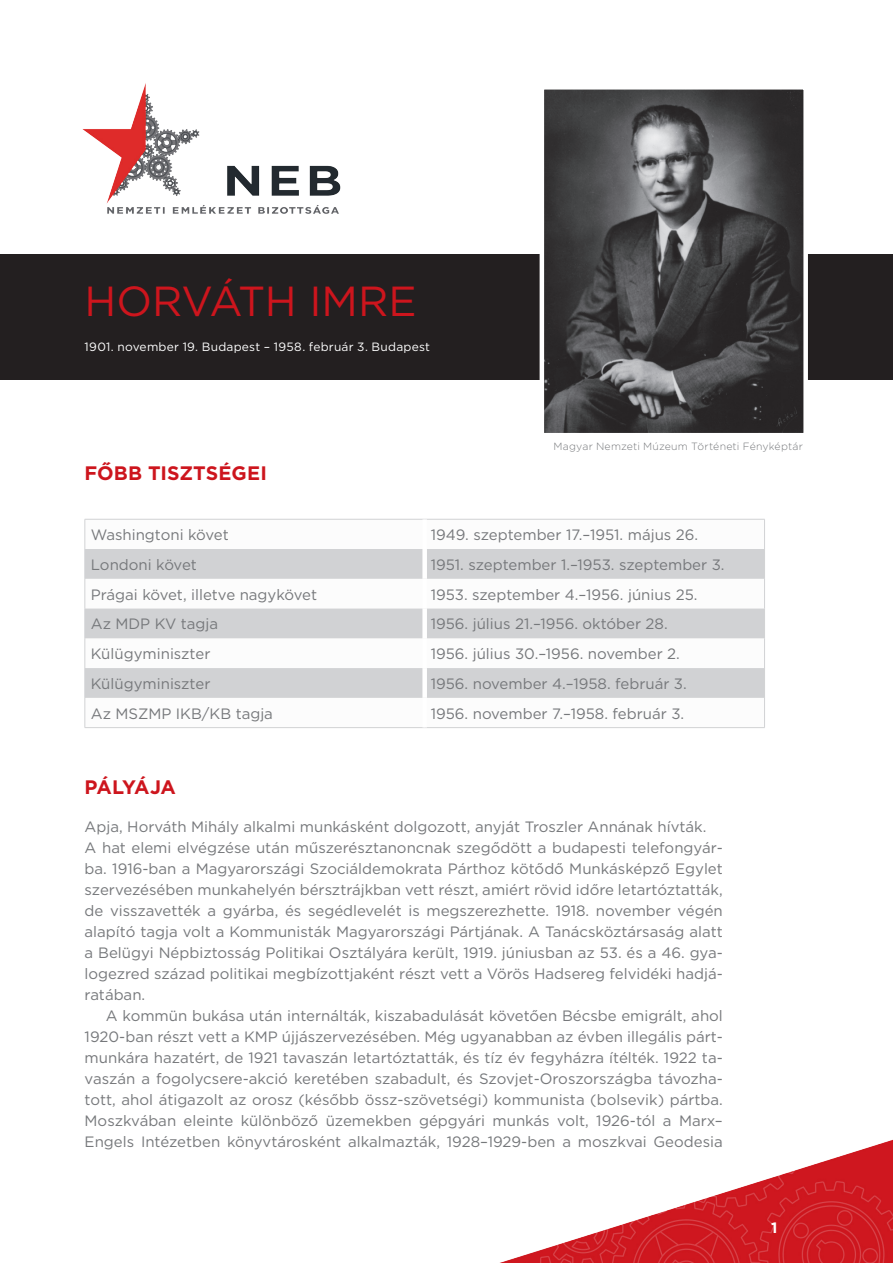
<style>
.page{position:relative;width:893px;height:1263px;background:#fff}
.page>*{position:absolute;margin:0;border:0;box-sizing:border-box;transform-origin:0 0}
.t1{font:42px "Gotham";color:#cd151d}
.t2{font:700 19.5px "Gotham";color:#cd151d}
.t3{font:700 19.5px "Gotham";letter-spacing:-.04em;color:#cd151d}
.t4{font:15px/21px "Gotham";color:#76787b}
.t5{font:700 15px "Gotham";color:#fff}
.t6{font:12px "Gotham";letter-spacing:.02em;color:#fff}
.t7{font:300 10.5px "Gotham Rounded";letter-spacing:.015em;color:#76787b}
</style>
<div class="page">
<img style="left:500px;top:1140px;width:393px;height:123px">
<div style="left:0;top:254px;width:893px;height:125px;background:#231f20"></div>
<img style="left:82px;top:83px;width:259px;height:131px">
<svg style="left:86px;top:549px;width:678px;height:149px;fill:#d1d2d4"></svg>
<hr style="left:85px;top:519px;width:340px;height:1px;background:#d1d2d4">
<hr style="left:85px;top:519px;width:1px;height:30px;background:#d1d2d4">
<hr style="left:425px;top:519px;width:340px;height:1px;background:#d1d2d4">
<hr style="left:764px;top:519px;width:1px;height:30px;background:#d1d2d4">
<hr style="left:85px;top:549px;width:1px;height:30px;background:#d1d2d4">
<hr style="left:764px;top:549px;width:1px;height:30px;background:#d1d2d4">
<svg style="left:85px;top:579px;width:1px;height:29px"></svg>
<svg style="left:764px;top:579px;width:1px;height:29px"></svg>
<hr style="left:85px;top:608px;width:1px;height:30px;background:#d1d2d4">
<hr style="left:764px;top:608px;width:1px;height:30px;background:#d1d2d4">
<hr style="left:85px;top:638px;width:1px;height:30px;background:#d1d2d4">
<hr style="left:764px;top:638px;width:1px;height:30px;background:#d1d2d4">
<hr style="left:85px;top:668px;width:1px;height:30px;background:#d1d2d4">
<hr style="left:764px;top:668px;width:1px;height:30px;background:#d1d2d4">
<svg style="left:85px;top:698px;width:1px;height:29px"></svg>
<svg style="left:764px;top:698px;width:1px;height:29px"></svg>
<hr style="left:85px;top:727px;width:340px;height:1px;background:#d1d2d4">
<hr style="left:425px;top:727px;width:340px;height:1px;background:#d1d2d4">
<div style="left:422px;top:519px;width:5px;height:30px;background:#fff"></div>
<div style="left:422px;top:549px;width:5px;height:30px;background:#fff"></div>
<div style="left:422px;top:579px;width:5px;height:29px;background:#fff"></div>
<div style="left:422px;top:608px;width:5px;height:30px;background:#fff"></div>
<div style="left:422px;top:638px;width:5px;height:30px;background:#fff"></div>
<div style="left:422px;top:668px;width:5px;height:30px;background:#fff"></div>
<img style="left:545px;top:90px;width:258px;height:342px">
<div style="left:540px;top:85px;width:268px;height:352px;border:4px solid #fff"></div>
<h1 class="t1" style="left:85px;top:274px;width:334px">Horváth Imre</h1>
<p class="t6" style="left:85px;top:339px;width:347px">1901. november 19. Budapest – 1958. február 3. Budapest</p>
<h2 class="t2" style="left:85px;top:460px;width:184px">FŐBB TISZTSÉGEI</h2>
<p class="t7" style="left:553px;top:439px;width:251px">Magyar Nemzeti Múzeum Történeti Fényképtár</p>
<p class="t4" style="left:91px;top:524px;width:139px">Washingtoni követ</p>
<p class="t4" style="left:431px;top:524px;width:269px">1949. szeptember 17.–1951. május 26.</p>
<p class="t4" style="left:91px;top:554px;width:108px">Londoni követ</p>
<p class="t4" style="left:431px;top:554px;width:295px">1951. szeptember 1.–1953. szeptember 3.</p>
<p class="t4" style="left:91px;top:583px;width:228px">Prágai követ, illetve nagykövet</p>
<p class="t4" style="left:431px;top:583px;width:268px">1953. szeptember 4.–1956. június 25.</p>
<p class="t4" style="left:91px;top:613px;width:129px">Az M DP KV tagja</p>
<p class="t4" style="left:431px;top:613px;width:239px">1956. július 21.–1956. október 28.</p>
<p class="t4" style="left:91px;top:643px;width:121px">Külügyminiszter</p>
<p class="t4" style="left:431px;top:643px;width:251px">1956. július 30.–1956. november 2.</p>
<p class="t4" style="left:91px;top:673px;width:121px">Külügyminiszter</p>
<p class="t4" style="left:431px;top:673px;width:258px">1956. november 4.–1958. február 3.</p>
<p class="t4" style="left:91px;top:703px;width:184px">Az MSZM P IKB/KB tagja</p>
<p class="t4" style="left:431px;top:703px;width:255px">1956. november 7.–1958. február 3.</p>
<h2 class="t3" style="left:85px;top:774px;width:93px">PÁLYÁJA</h2>
<p class="t4" style="left:85px;top:816px;width:640px">Apja, Horváth M ihály alkalmi munkásként dolgozott, anyját Troszler Annának hívták.<br>A hat elemi elvégzése után műszerésztanoncnak szegődött a budapesti telefongyár&shy;ba. 1916-ban a Magyarországi Szociáldemokrata Párthoz kötődő M unkásképző Egylet szervezésében munkahelyén bérsztrájkban vett részt, amiért rövid időre letartóztatták, de visszavették a gyárba, és segédlevelét is megszerezhette. 1918. november végén alapító tagja volt a Kommunisták Magyarországi Pártjának. A Tanácsköztársaság alatt a Belügyi Népbiztosság Politikai Osztályára került, 1919. júniusban az 53. és a 46. gya&shy;logezred század politikai megbízottjaként részt vett a Vörös Hadsereg felvidéki hadjá&shy;ratában.</p>
<p class="t4" style="left:85px;top:1005px;width:640px;text-align:justify;text-indent:21px">A kommün bukása után internálták, kiszabadulását követően Bécsbe emigrált, ahol 1920-ban részt vett a KM P újjászervezésében. M ég ugyanabban az évben illegális párt&shy;munkára hazatért, de 1921 tavaszán letartóztatták, és tíz év fegyházra ítélték. 1922 ta&shy;vaszán a fogolycsere-akció keretében szabadult, és Szovjet-Oroszországba távozha&shy;tott, ahol átigazolt az orosz (később össz-szövetségi) kommunista (bolsevik) pártba.<br>Moszkvában eleinte különböző üzemekben gépgyári munkás volt, 1926-tól a Marx– Engels Intézetben könyvtárosként alkalmazták, 1928–1929-ben a moszkvai Geodesia</p>
<p class="t5" style="left:771px;top:1218px;width:8px">1</p>
</div>
